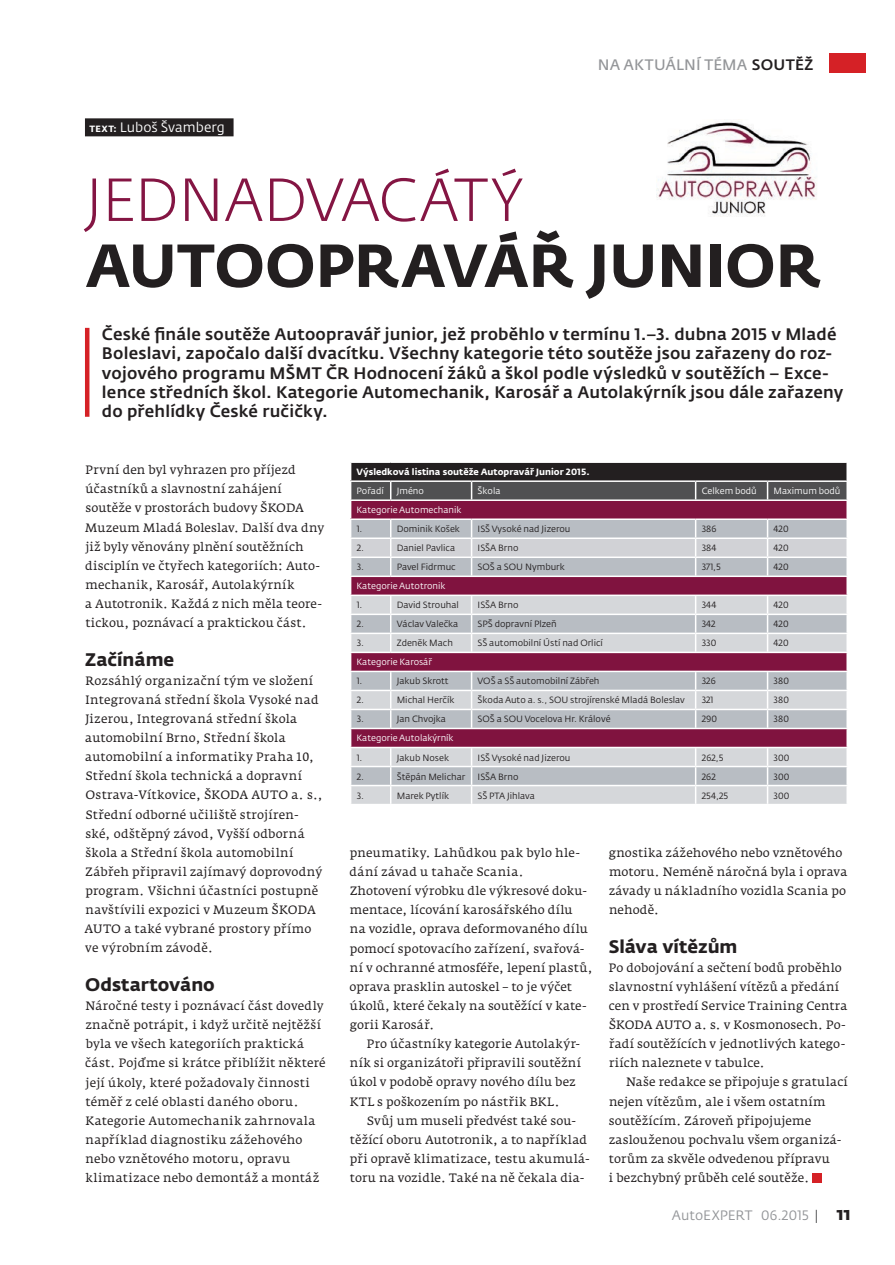
<style>
.page{position:relative;width:895px;height:1265px;background:#fff}
.page>*{position:absolute;margin:0;border:0;box-sizing:border-box;transform-origin:0 0}
.t1{font:700 60px "Fedra Sans Std";letter-spacing:.005em;color:#231f20}
.t2{font:300 60px "Fedra Sans Std";letter-spacing:-.02em;color:#841543}
.t3{font:700 18px "Fedra Sans Std";color:#231f20}
.t4{font:500 16.5px/19.2px "Fedra Sans Std";letter-spacing:.01em;color:#231f20}
.t5{font:15px "Fedra Sans Std";letter-spacing:.015em;color:#939598}
.t6{font:13.5px "Fedra Sans Std";letter-spacing:.005em;color:#939598}
.t7{font:13.5px "Fedra Sans Std";letter-spacing:.005em;color:#fff}
.t8{font:12px/19.2px "Fedra Serif A Pro";letter-spacing:.02em;color:#231f20}
.t9{font:9px "Fedra Sans Std";color:#231f20}
.t10{font:9px "Fedra Sans Std";color:#fff}
.t11{font:700 9px "Fedra Sans Std";color:#fff}
.s1{font-weight:700;font-size:9px}
.s2{font-weight:500;color:#231f20}
.s3{color:#57585a}
.s4{font-weight:700;font-size:18px;color:#231f20}
</style>
<div class="page">
<div style="left:829px;top:53px;width:36px;height:19px;background:#d52126"></div>
<div style="left:85px;top:118px;width:148px;height:18px;background:#231f20"></div>
<div style="left:812px;top:1173px;width:9px;height:9px;background:#d52126"></div>
<hr style="left:85px;top:328px;width:4px;height:89px;background:#d52126">
<img style="left:656px;top:119px;width:161px;height:98px">
<svg style="left:350px;top:463px;width:497px;height:341px;background:#ae9aa6"></svg>
<hr style="left:350px;top:747px;width:497px;height:1px;background:#fff">
<p class="t7" style="left:89px;top:122px;width:137px"><span class="s1">TEXT:</span> Luboš Švamberg</p>
<p class="t5" style="left:597px;top:58px;width:217px">NA AKTUÁLNÍ TÉMA <span class="s2">SOUTĚŽ</span></p>
<h1 class="t2" style="left:85px;top:174px;width:439px">JEDNADVACÁTÝ</h1>
<h1 class="t1" style="left:85px;top:242px;width:737px">AUTOOPRAVÁŘ JUNIOR</h1>
<p class="t4" style="left:102px;top:326px;width:742px">České finále soutěže Autoopravář junior, jež proběhlo v termínu 1.–3. dubna 2015 v Mladé Boleslavi, započalo další dvacítku. Všechny kategorie této soutěže jsou zařazeny do roz&shy;vojového programu MŠMT ČR Hodnocení žáků a škol podle výsledků v soutěžích – Exce&shy;lence středních škol. Kategorie Automechanik, Karosář a Autolakýrník jsou dále zařazeny do přehlídky České ručičky.</p>
<p class="t8" style="left:85px;top:461px;width:240px">První den byl vyhrazen pro příjezd účastníků a slavnostní zahájení soutěže v prostorách budovy ŠKODA Muzeum Mladá Boleslav. Další dva dny již byly věnovány plnění soutěžních disciplín ve čtyřech kategoriích: Auto&shy;mechanik, Karosář, Autolakýrník<br>a Autotronik. Každá z nich měla teore&shy;tickou, poznávací a praktickou část.</p>
<h2 class="t3" style="left:85px;top:652px;width:91px">Začínáme</h2>
<p class="t8" style="left:84px;top:672px;width:239px">Rozsáhlý organizační tým ve složení Integrovaná střední škola Vysoké nad Jizerou, Integrovaná střední škola automobilní Brno, Střední škola automobilní a informatiky Praha 10, Střední škola technická a dopravní Ostrava-Vítkovice, ŠKODA AUTO a. s., Střední odborné učiliště strojíren&shy;ské, odštěpný závod, Vyšší odborná škola a Střední škola automobilní Zábřeh připravil zajímavý doprovodný program. Všichni účastníci postupně navštívili expozici v Muzeum ŠKODA AUTO a také vybrané prostory přímo ve výrobním závodě.</p>
<h2 class="t3" style="left:85px;top:977px;width:131px">Odstartováno</h2>
<p class="t8" style="left:85px;top:997px;width:242px">Náročné testy i poznávací část dovedly značně potrápit, i když určitě nejtěžší byla ve všech kategoriích praktická část. Pojďme si krátce přiblížit některé její úkoly, které požadovaly činnosti téměř z celé oblasti daného oboru.<br>Kategorie Automechanik zahrnovala například diagnostiku zážehového nebo vznětového motoru, opravu klimatizace nebo demontáž a montáž</p>
<p class="t11" style="left:356px;top:468px;width:234px">Výsledková listina soutěže Autopravář Junior 2015.</p>
<p class="t10" style="left:356px;top:487px;width:29px">Pořadí</p>
<p class="t10" style="left:396px;top:487px;width:29px">Jméno</p>
<p class="t10" style="left:477px;top:487px;width:24px">Škola</p>
<p class="t10" style="left:701px;top:487px;width:57px">Celkem bodů</p>
<p class="t10" style="left:773px;top:487px;width:68px">Maximum bodů</p>
<p class="t10" style="left:356px;top:506px;width:106px">Kategorie Automechanik</p>
<p class="t9" style="left:356px;top:525px;width:7px">1.</p>
<p class="t9" style="left:396px;top:525px;width:65px">Dominik Košek</p>
<p class="t9" style="left:477px;top:525px;width:94px">ISŠ Vysoké nad Jizerou</p>
<p class="t9" style="left:701px;top:525px;width:16px">386</p>
<p class="t9" style="left:773px;top:525px;width:17px">420</p>
<p class="t9" style="left:356px;top:544px;width:9px">2.</p>
<p class="t9" style="left:396px;top:545px;width:60px">Daniel Pavlica</p>
<p class="t9" style="left:477px;top:545px;width:42px">ISŠA Brno</p>
<p class="t9" style="left:701px;top:545px;width:16px">384</p>
<p class="t9" style="left:773px;top:545px;width:17px">420</p>
<p class="t9" style="left:356px;top:564px;width:9px">3.</p>
<p class="t9" style="left:396px;top:564px;width:60px">Pavel Fidrmuc</p>
<p class="t9" style="left:477px;top:564px;width:89px">SOŠ a SOU Nymburk</p>
<p class="t9" style="left:701px;top:564px;width:21px">371,5</p>
<p class="t9" style="left:773px;top:564px;width:17px">420</p>
<p class="t10" style="left:356px;top:583px;width:90px">Kategorie Autotronik</p>
<p class="t9" style="left:356px;top:602px;width:7px">1.</p>
<p class="t9" style="left:396px;top:602px;width:64px">David Strouhal</p>
<p class="t9" style="left:477px;top:602px;width:42px">ISŠA Brno</p>
<p class="t9" style="left:701px;top:602px;width:16px">344</p>
<p class="t9" style="left:773px;top:602px;width:17px">420</p>
<p class="t9" style="left:356px;top:621px;width:9px">2.</p>
<p class="t9" style="left:396px;top:621px;width:63px">Václav Valečka</p>
<p class="t9" style="left:477px;top:621px;width:81px">SPŠ dopravní Plzeň</p>
<p class="t9" style="left:701px;top:621px;width:15px">342</p>
<p class="t9" style="left:773px;top:621px;width:17px">420</p>
<p class="t9" style="left:356px;top:640px;width:9px">3.</p>
<p class="t9" style="left:396px;top:640px;width:58px">Zdeněk Mach</p>
<p class="t9" style="left:477px;top:640px;width:127px">SŠ automobilní Ústí nad Orlicí</p>
<p class="t9" style="left:701px;top:640px;width:16px">330</p>
<p class="t9" style="left:773px;top:640px;width:17px">420</p>
<p class="t10" style="left:356px;top:659px;width:77px">Kategorie Karosář</p>
<p class="t9" style="left:356px;top:678px;width:7px">1.</p>
<p class="t9" style="left:396px;top:678px;width:53px">Jakub Skrott</p>
<p class="t9" style="left:477px;top:678px;width:123px">VOŠ a SŠ automobilní Zábřeh</p>
<p class="t9" style="left:701px;top:678px;width:16px">326</p>
<p class="t9" style="left:773px;top:678px;width:17px">380</p>
<p class="t9" style="left:356px;top:697px;width:9px">2.</p>
<p class="t9" style="left:396px;top:697px;width:59px">Michal Herčík</p>
<p class="t9" style="left:477px;top:697px;width:209px">Škoda Auto a. s., SOU strojírenské Mladá Boleslav</p>
<p class="t9" style="left:701px;top:697px;width:13px">321</p>
<p class="t9" style="left:773px;top:697px;width:17px">380</p>
<p class="t9" style="left:356px;top:716px;width:9px">3.</p>
<p class="t9" style="left:396px;top:716px;width:51px">Jan Chvojka</p>
<p class="t9" style="left:477px;top:716px;width:134px">SOŠ a SOU Vocelova Hr. Králové</p>
<p class="t9" style="left:701px;top:716px;width:17px">290</p>
<p class="t9" style="left:773px;top:716px;width:17px">380</p>
<p class="t10" style="left:356px;top:735px;width:98px">Kategorie Autolakýrník</p>
<p class="t9" style="left:356px;top:754px;width:7px">1.</p>
<p class="t9" style="left:396px;top:754px;width:54px">Jakub Nosek</p>
<p class="t9" style="left:477px;top:754px;width:94px">ISŠ Vysoké nad Jizerou</p>
<p class="t9" style="left:701px;top:754px;width:23px">262,5</p>
<p class="t9" style="left:773px;top:754px;width:17px">300</p>
<p class="t9" style="left:356px;top:773px;width:9px">2.</p>
<p class="t9" style="left:396px;top:773px;width:70px">Štěpán Melichar</p>
<p class="t9" style="left:477px;top:773px;width:42px">ISŠA Brno</p>
<p class="t9" style="left:701px;top:773px;width:16px">262</p>
<p class="t9" style="left:773px;top:773px;width:17px">300</p>
<p class="t9" style="left:356px;top:792px;width:9px">3.</p>
<p class="t9" style="left:396px;top:792px;width:54px">Marek Pytlík</p>
<p class="t9" style="left:477px;top:792px;width:59px">SŠ PTA Jihlava</p>
<p class="t9" style="left:701px;top:792px;width:28px">254,25</p>
<p class="t9" style="left:773px;top:792px;width:17px">300</p>
<p class="t8" style="left:349px;top:844px;width:244px">pneumatiky. Lahůdkou pak bylo hle&shy;dání závad u tahače Scania.<br>Zhotovení výrobku dle výkresové doku&shy;mentace, lícování karosářského dílu<br>na vozidle, oprava deformovaného dílu pomocí spotovacího zařízení, svařová&shy;ní v ochranné atmosféře, lepení plastů, oprava prasklin autoskel – to je výčet úkolů, které čekaly na soutěžící v kate&shy;gorii Karosář.</p>
<p class="t8" style="left:350px;top:1035px;width:233px;text-indent:17px">Pro účastníky kategorie Autolakýr&shy;ník si organizátoři připravili soutěžní úkol v podobě opravy nového dílu bez KTL s poškozením po nástřik BKL.</p>
<p class="t8" style="left:350px;top:1112px;width:241px;text-align:center">Svůj um museli předvést také sou&shy;těžící oboru Autotronik, a to například při opravě klimatizace, testu akumulá&shy;toru na vozidle. Také na ně čekala dia-</p>
<p class="t8" style="left:608px;top:844px;width:240px">gnostika zážehového nebo vznětového motoru. Neméně náročná byla i oprava závady u nákladního vozidla Scania po nehodě.</p>
<h2 class="t3" style="left:608px;top:939px;width:130px">Sláva vítězům</h2>
<p class="t8" style="left:608px;top:959px;width:240px">Po dobojování a sečtení bodů proběhlo slavnostní vyhlášení vítězů a předání cen v prostředí Service Training Centra ŠKODA AUTO a. s. v Kosmonosech. Po&shy;řadí soutěžících v jednotlivých katego&shy;riích naleznete v tabulce.</p>
<p class="t8" style="left:608px;top:1074px;width:240px;text-indent:17px">Naše redakce se připojuje s gratulací nejen vítězům, ale i všem ostatním soutěžícím. Zároveň připojujeme zaslouženou pochvalu všem organizá&shy;torům za skvěle odvedenou přípravu<br>i bezchybný průběh celé soutěže.</p>
<p class="t6" style="left:671px;top:1210px;width:180px">AutoEXPERT 06.2015 <span class="s3">|</span> <span class="s4">11</span></p>
</div>
